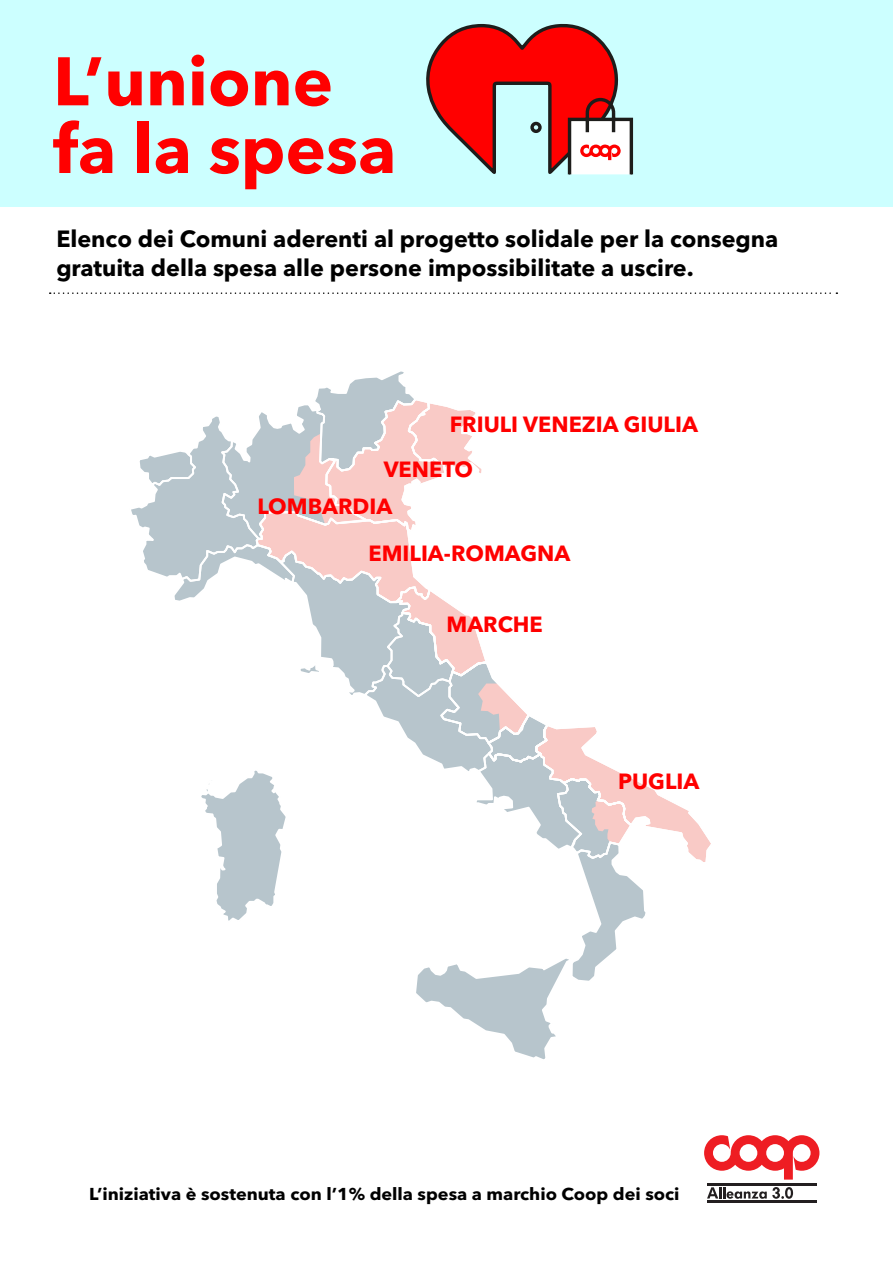
<style>
.page{position:relative;width:893px;height:1263px;background:#fff}
.page>*{position:absolute;margin:0;border:0;box-sizing:border-box;transform-origin:0 0}
.t1{font:700 67.8px "Avenir Next LT Pro";color:#f00}
.t2{font:700 23.25px/29.1px "Avenir Next LT Pro";color:#000}
.t3{font:700 21.9px "Avenir Next LT Pro";color:#f00}
.t4{font:700 17.1px "Avenir Next LT Pro";color:#000;scale:1.05 1}
</style>
<div class="page">
<svg style="left:131px;top:371px;width:580px;height:688px"></svg>
<div style="left:0;top:0;width:893px;height:207px;background:#cff"></div>
<svg style="left:426px;top:24px;width:207px;height:150px"></svg>
<svg style="left:50px;top:292px;width:787px;height:2px"></svg>
<hr style="left:707px;top:1200px;width:109px;height:3px;background:#231f20">
<hr style="left:707px;top:1182px;width:109px;height:3px;background:#231f20">
<svg style="left:704px;top:1135px;width:115px;height:44px"></svg>
<svg style="left:707px;top:1187px;width:86px;height:12px"></svg>
<p class="t1" style="left:53px;top:40px;width:281px">L’unione</p>
<p class="t1" style="left:53px;top:108px;width:345px">fa la spesa</p>
<p class="t2" style="left:56px;top:224px;width:724px">Elenco dei Comuni aderenti al progetto solidale per la consegna gratuita della spesa alle persone impossibilitate a uscire.</p>
<p class="t3" style="left:450px;top:411px;width:250px">FRIULI VENEZIA GIULIA</p>
<p class="t3" style="left:384px;top:456px;width:91px">VENETO</p>
<p class="t3" style="left:257px;top:493px;width:136px">LOMBARDIA</p>
<p class="t3" style="left:368px;top:540px;width:203px">EMILIA-ROMAGNA</p>
<p class="t3" style="left:446px;top:610px;width:98px">MARCHE</p>
<p class="t3" style="left:618px;top:768px;width:83px">PUGLIA</p>
<p class="t4" style="left:89px;top:1184px;width:564px">L’iniziativa è sostenuta con l’1% della spesa a marchio Coop dei soci</p>
</div>
